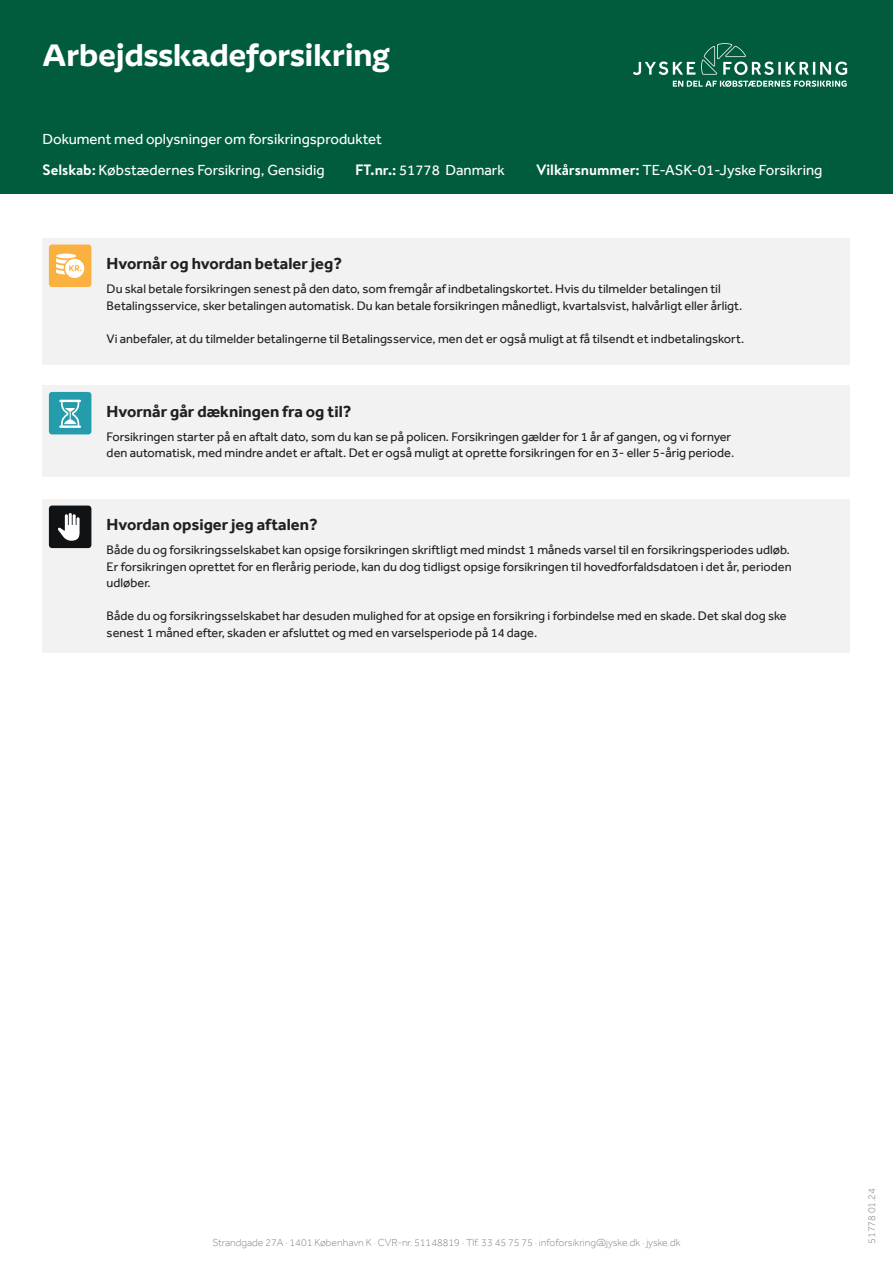
<style>
.page{position:relative;width:893px;height:1263px;background:#fff}
.page>*{position:absolute;margin:0;border:0;box-sizing:border-box;transform-origin:0 0}
.t1{font:700 30px "Jyske Bogstaver";color:#fff}
.Mellemrubrik{font:700 16.5px "Effra";color:#231f20}
.t2{font:15px "Effra";color:#fff}
.Brødtekst{font:12.75px/16.5px "Effra";color:#231f20}
.t3{font:300 10.5px "Effra";color:#838383}
.s1{font-family:"Brandon Text";font-weight:700}
</style>
<div class="page">
<div style="left:0;top:0;width:893px;height:193px;background:#005c3c"></div>
<svg style="left:633px;top:62px;width:62px;height:13px"></svg>
<svg style="left:701px;top:43px;width:146px;height:32px"></svg>
<svg style="left:673px;top:81px;width:174px;height:6px"></svg>
<div style="left:43px;top:238px;width:807px;height:126px;background:#f2f2f2"></div>
<div style="left:49px;top:244px;width:42px;height:43px;background:#fbb13f;border-radius:3px"></div>
<hr style="left:56px;top:254px;width:20px;height:4px;background:#fff;border-radius:50%">
<svg style="left:65px;top:259px;width:19px;height:19px"></svg>
<svg style="left:56px;top:258px;width:26px;height:16px"></svg>
<div style="left:43px;top:386px;width:807px;height:91px;background:#f2f2f2"></div>
<div style="left:43px;top:499px;width:807px;height:154px;background:#f2f2f2"></div>
<div style="left:49px;top:392px;width:42px;height:42px;background:#259cac;border-radius:3px"></div>
<svg style="left:59px;top:400px;width:22px;height:28px"></svg>
<div style="left:49px;top:506px;width:42px;height:42px;background:#101315;border-radius:3px"></div>
<svg style="left:58px;top:513px;width:22px;height:28px"></svg>
<h1 class="t1" style="left:43px;top:34px;width:349px">Arbejdsskadeforsikring</h1>
<p class="t2" style="left:43px;top:130px;width:341px">Dokument med oplysninger om forsikringsproduktet</p>
<p class="t2" style="left:43px;top:161px;width:284px"><span class="s1">Selskab:</span> Købstædernes Forsikring, Gensidig</p>
<p class="t2" style="left:355px;top:161px;width:151px"><span class="s1">FT.nr.:</span> 51778 Danmark</p>
<p class="t2" style="left:536px;top:161px;width:287px"><span class="s1">Vilkårsnummer:</span> TE-ASK-01-Jyske Forsikring</p>
<p class="Mellemrubrik" style="left:107px;top:254px;width:237px">Hvornår og hvordan betaler jeg?</p>
<p class="Brødtekst" style="left:107px;top:281px;width:616px">Du skal betale forsikringen senest på den dato, som fremgår af indbetalingskortet. Hvis du tilmelder betalingen til</p>
<p class="Brødtekst" style="left:107px;top:297px;width:637px">Betalingsservice, sker betalingen automatisk. Du kan betale forsikringen månedligt, kvartalsvist, halvårligt eller årligt.</p>
<p class="Brødtekst" style="left:107px;top:330px;width:639px">Vi anbefaler, at du tilmelder betalingerne til Betalingsservice, men det er også muligt at få tilsendt et indbetalingskort.</p>
<p class="Mellemrubrik" style="left:107px;top:401px;width:246px">Hvornår går dækningen fra og til?</p>
<p class="Brødtekst" style="left:107px;top:428px;width:626px">Forsikringen starter på en aftalt dato, som du kan se på policen. Forsikringen gælder for 1 år af gangen, og vi fornyer</p>
<p class="Brødtekst" style="left:107px;top:445px;width:629px">den automatisk, med mindre andet er aftalt. Det er også muligt at oprette forsikringen for en 3- eller 5-årig periode.</p>
<p class="Mellemrubrik" style="left:107px;top:515px;width:212px">Hvordan opsiger jeg aftalen?</p>
<p class="Brødtekst" style="left:107px;top:542px;width:686px">Både du og forsikringsselskabet kan opsige forsikringen skriftligt med mindst 1 måneds varsel til en forsikringsperiodes udløb.<br>Er forsikringen oprettet for en flerårig periode, kan du dog tidligst opsige forsikringen til hovedforfaldsdatoen i det år, perioden udløber.</p>
<p class="Brødtekst" style="left:107px;top:608px;width:681px">Både du og forsikringsselskabet har desuden mulighed for at opsige en forsikring i forbindelse med en skade. Det skal dog ske senest 1 måned efter, skaden er afsluttet og med en varselsperiode på 14 dage.</p>
<p class="t3" style="left:213px;top:1236px;width:469px">Strandgade 27A · 1401 København K · CVR-nr. 51148819 · Tlf. 33 45 75 75 · infoforsikring@jyske.dk · jyske.dk</p>
<p class="t3" style="left:865px;top:1244px;width:57px;rotate:-90deg">51778 01.24</p>
</div>
